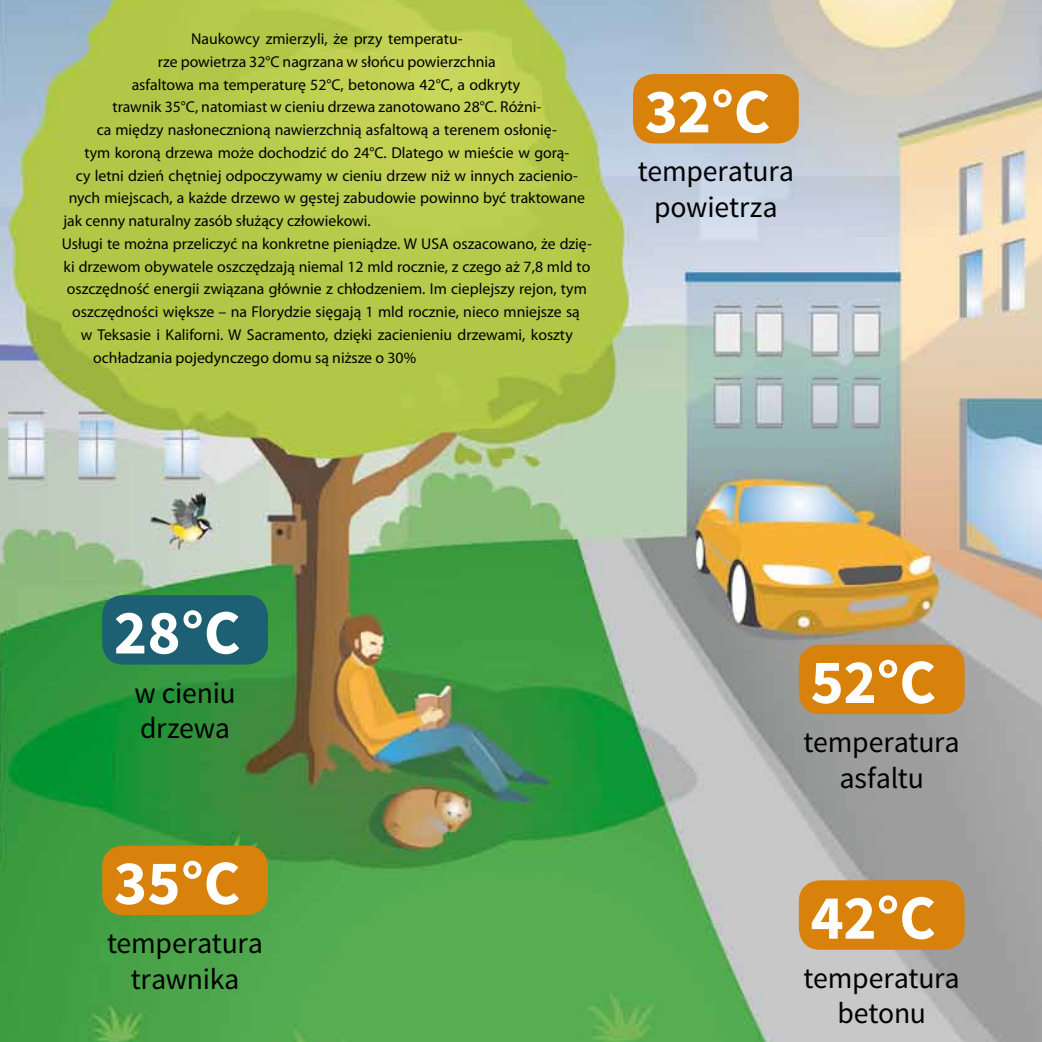
<style>
.page{position:relative;width:1042px;height:1042px;background:#fff}
.page>*{position:absolute;margin:0;border:0;box-sizing:border-box;transform-origin:0 0}
.t1{font:700 63px "Source Sans Pro";letter-spacing:-.005em;color:#fff}
.t2{font:29.75px/35.7px "Source Sans Pro";letter-spacing:-.01em;color:#000;text-align:center}
.t3{font:15.75px "Myriad Pro";color:#000}
</style>
<div class="page">
<img style="left:0;top:0;width:1042px;height:1042px">
<div style="left:633px;top:74px;width:166px;height:69px;background:#d8820b;border-radius:21px"></div>
<div style="left:799px;top:644px;width:165px;height:70px;background:#d8820b;border-radius:21px"></div>
<div style="left:799px;top:880px;width:165px;height:70px;background:#d8820b;border-radius:21px"></div>
<div style="left:102px;top:845px;width:166px;height:70px;background:#d8820b;border-radius:21px"></div>
<div style="left:102px;top:595px;width:166px;height:69px;background:#1d6073;border-radius:21px"></div>
<p class="t3" style="left:191px;top:30px;width:273px">Naukowcy zmierzyli, że przy temperatu-</p>
<p class="t3" style="left:158px;top:53px;width:339px">rze powietrza 32°C nagrzana w słońcu powierzchnia</p>
<p class="t3" style="left:132px;top:76px;width:390px">asfaltowa ma temperaturę 52°C, betonowa 42°C, a odkryty</p>
<p class="t3" style="left:112px;top:99px;width:430px">trawnik 35°C, natomiast w cieniu drzewa zanotowano 28°C. Różni-</p>
<p class="t3" style="left:97px;top:121px;width:462px">ca między nasłonecznioną nawierzchnią asfaltową a terenem osłonię-</p>
<p class="t3" style="left:84px;top:144px;width:486px">tym koroną drzewa może dochodzić do 24°C. Dlatego w mieście w gorą-</p>
<p class="t3" style="left:76px;top:167px;width:504px">cy letni dzień chętniej odpoczywamy w cieniu drzew niż w innych zacienio-</p>
<p class="t3" style="left:69px;top:190px;width:518px">nych miejscach, a każde drzewo w gęstej zabudowie powinno być traktowane</p>
<p class="t3" style="left:63px;top:212px;width:309px">jak cenny naturalny zasób służący człowiekowi.</p>
<p class="t3" style="left:62px;top:235px;width:532px">Usługi te można przeliczyć na konkretne pieniądze. W USA oszacowano, że dzię-</p>
<p class="t3" style="left:63px;top:258px;width:528px">ki drzewom obywatele oszczędzają niemal 12 mld rocznie, z czego aż 7,8 mld to</p>
<p class="t3" style="left:67px;top:280px;width:521px">oszczędność energii związana głównie z chłodzeniem. Im cieplejszy rejon, tym</p>
<p class="t3" style="left:72px;top:303px;width:509px">oszczędności większe – na Florydzie sięgają 1 mld rocznie, nieco mniejsze są</p>
<p class="t3" style="left:81px;top:326px;width:493px">w Teksasie i Kaliforni. W Sacramento, dzięki zacienieniu drzewami, koszty</p>
<p class="t3" style="left:93px;top:349px;width:324px">ochładzania pojedynczego domu są niższe o 30%</p>
<h1 class="t1" style="left:645px;top:71px;width:127px">32°C</h1>
<h2 class="t2" style="left:638px;top:154px;width:158px">temperatura powietrza</h2>
<h1 class="t1" style="left:114px;top:592px;width:128px">28°C</h1>
<h2 class="t2" style="left:134px;top:675px;width:103px;text-align:left">w cieniu drzewa</h2>
<h1 class="t1" style="left:114px;top:842px;width:128px">35°C</h1>
<h2 class="t2" style="left:107px;top:926px;width:158px">temperatura trawnika</h2>
<h1 class="t1" style="left:810px;top:641px;width:127px">52°C</h1>
<h2 class="t2" style="left:803px;top:725px;width:158px">temperatura asfaltu</h2>
<h1 class="t1" style="left:810px;top:877px;width:127px">42°C</h1>
<h2 class="t2" style="left:803px;top:960px;width:158px">temperatura betonu</h2>
</div>
